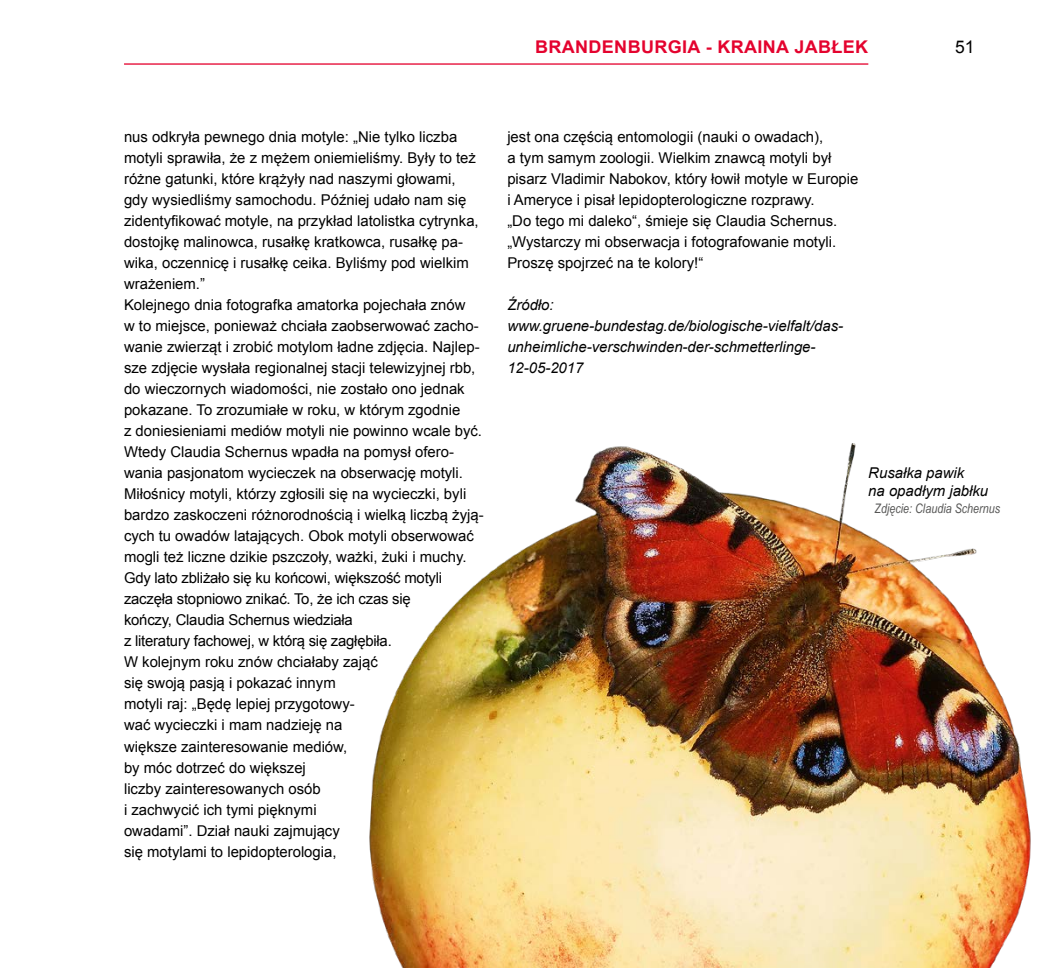
<style>
.page{position:relative;width:1042px;height:968px;background:#fff}
.page>*{position:absolute;margin:0;border:0;box-sizing:border-box;transform-origin:0 0}
.t1{font:700 17.5px "Arial";letter-spacing:.02em;color:#e4032e}
.t2{font:17.5px "Arial";color:#000}
.t3{font:14.88px/21px "Arial";color:#000}
.t4{font:italic 14.88px/21px "Arial";color:#000}
.t5{font:italic 13.12px "Arial Narrow";color:#575756}
</style>
<div class="page">
<hr style="left:124px;top:63px;width:744px;height:2px;background:#e4032e">
<img style="left:369px;top:443px;width:662px;height:524px">
<p class="t1" style="left:535px;top:36px;width:335px">BRANDENBURGIA - KRAINA JABŁEK</p>
<p class="t2" style="left:955px;top:36px;width:21px">51</p>
<p class="t3" style="left:124px;top:126px;width:361px">nus odkryła pewnego dnia motyle: „Nie tylko liczba motyli sprawiła, że z mężem oniemieliśmy. Były to też różne gatunki, które krążyły nad naszymi głowami,<br>gdy wysiedliśmy samochodu. Później udało nam się zidentyfikować motyle, na przykład latolistka cytrynka, dostojkę malinowca, rusałkę kratkowca, rusałkę pa&shy;wika, oczennicę i rusałkę ceika. Byliśmy pod wielkim wrażeniem.”<br>Kolejnego dnia fotografka amatorka pojechała znów<br>w to miejsce, ponieważ chciała zaobserwować zacho&shy;wanie zwierząt i zrobić motylom ładne zdjęcia. Najlep&shy;sze zdjęcie wysłała regionalnej stacji telewizyjnej rbb, do wieczornych wiadomości, nie zostało ono jednak pokazane. To zrozumiałe w roku, w którym zgodnie<br>z doniesieniami mediów motyli nie powinno wcale być.<br>Wtedy Claudia Schernus wpadła na pomysł ofero&shy;wania pasjonatom wycieczek na obserwację motyli.<br>Miłośnicy motyli, którzy zgłosili się na wycieczki, byli bardzo zaskoczeni różnorodnością i wielką liczbą żyją&shy;cych tu owadów latających. Obok motyli obserwować mogli też liczne dzikie pszczoły, ważki, żuki i muchy.<br>Gdy lato zbliżało się ku końcowi, większość motyli zaczęła stopniowo znikać. To, że ich czas się<br>kończy, Claudia Schernus wiedziała<br>z literatury fachowej, w którą się zagłębiła.<br>W kolejnym roku znów chciałaby zająć<br>się swoją pasją i pokazać innym<br>motyli raj: „Będę lepiej przygotowy-<br>wać wycieczki i mam nadzieję na<br>większe zainteresowanie mediów,<br>by móc dotrzeć do większej<br>liczby zainteresowanych osób<br>i zachwycić ich tymi pięknymi<br>owadami”. Dział nauki zajmujący<br>się motylami to lepidopterologia,</p>
<p class="t3" style="left:507px;top:126px;width:353px">jest ona częścią entomologii (nauki o owadach),<br>a tym samym zoologii. Wielkim znawcą motyli był pisarz Vladimir Nabokov, który łowił motyle w Europie i Ameryce i pisał lepidopterologiczne rozprawy.<br>„Do tego mi daleko“, śmieje się Claudia Schernus. „Wystarczy mi obserwacja i fotografowanie motyli.<br>Proszę spojrzeć na te kolory!“</p>
<p class="t4" style="left:507px;top:295px;width:337px">Źródło: www.gruene-bundestag.de/biologische-vielfalt/das&shy;unheimliche-verschwinden-der-schmetterlinge-<br>12-05-2017</p>
<p class="t4" style="left:868px;top:464px;width:121px;line-height:17.5px">Rusałka pawik<br>na opadłym jabłku</p>
<p class="t5" style="left:874px;top:499px;width:127px">Zdjęcie: Claudia Schernus</p>
</div>
